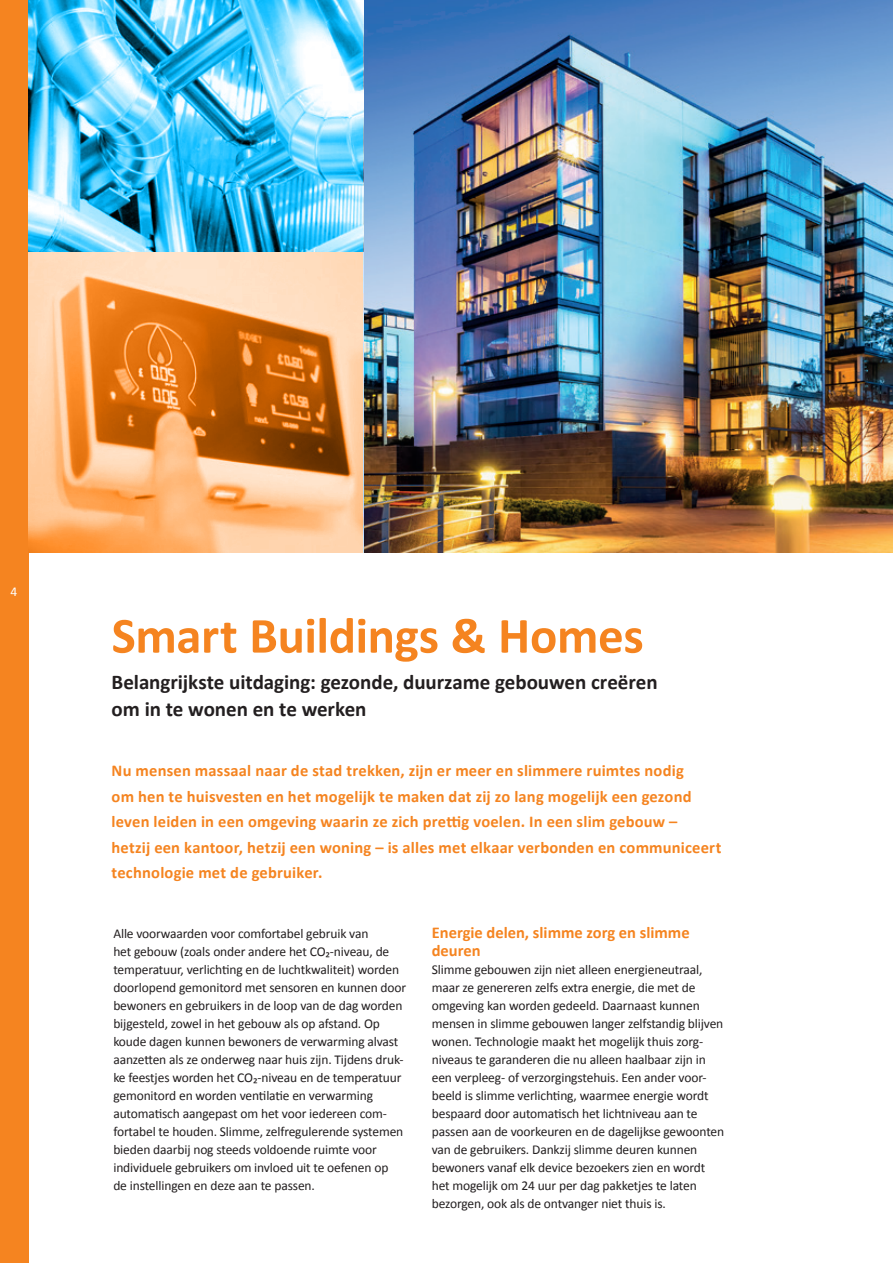
<style>
.page{position:relative;width:893px;height:1263px;background:#fff}
.page>*{position:absolute;margin:0;border:0;box-sizing:border-box;transform-origin:0 0}
.t1{font:700 51px "Calibri";letter-spacing:-.005em;color:#f58420}
.t2{font:700 21px/27px "Calibri";letter-spacing:-.005em;color:#231f20}
.t3{font:700 16.5px/25.5px "Calibri";letter-spacing:.01em;color:#f58420}
.t4{font:13.5px/18px "Calibri";letter-spacing:-.01em;color:#231f20}
.t5{font:13.5px "Calibri";color:#fff}
</style>
<div class="page">
<div style="left:0;top:0;width:28px;height:1263px;background:#f58420"></div>
<img style="left:363px;top:0;width:530px;height:553px">
<svg style="left:28px;top:0;width:335px;height:253px;background:#5ec3ea"></svg>
<img style="left:28px;top:253px;width:335px;height:300px">
<p class="t5" style="left:10px;top:583px;width:8px">4</p>
<h1 class="t1" style="left:112px;top:603px;width:534px">Smart Buildings &amp; Homes</h1>
<h2 class="t2" style="left:112px;top:668px;width:547px">Belangrijkste uitdaging: gezonde, duurzame gebouwen creëren om in te wonen en te werken</h2>
<p class="t3" style="left:112px;top:758px;width:611px">Nu mensen massaal naar de stad trekken, zijn er meer en slimmere ruimtes nodig<br>om hen te huisvesten en het mogelijk te maken dat zij zo lang mogelijk een gezond leven leiden in een omgeving waarin ze zich prettig voelen. In een slim gebouw –<br>hetzij een kantoor, hetzij een woning – is alles met elkaar verbonden en communiceert technologie met de gebruiker.</p>
<p class="t4" style="left:113px;top:924px;width:294px">Alle voorwaarden voor comfortabel gebruik van<br>het gebouw (zoals onder andere het CO₂-niveau, de temperatuur, verlichting en de luchtkwaliteit) worden doorlopend gemonitord met sensoren en kunnen door bewoners en gebruikers in de loop van de dag worden bijgesteld, zowel in het gebouw als op afstand. Op koude dagen kunnen bewoners de verwarming alvast aanzetten als ze onderweg naar huis zijn. Tijdens druk&shy;ke feestjes worden het CO₂-niveau en de temperatuur gemonitord en worden ventilatie en verwarming automatisch aangepast om het voor iedereen com&shy;fortabel te houden. Slimme, zelfregulerende systemen bieden daarbij nog steeds voldoende ruimte voor individuele gebruikers om invloed uit te oefenen op<br>de instellingen en deze aan te passen.</p>
<p class="t3" style="left:432px;top:923px;width:259px;line-height:18px">Energie delen, slimme zorg en slimme deuren</p>
<p class="t4" style="left:432px;top:960px;width:294px">Slimme gebouwen zijn niet alleen energieneutraal, maar ze genereren zelfs extra energie, die met de omgeving kan worden gedeeld. Daarnaast kunnen mensen in slimme gebouwen langer zelfstandig blijven wonen. Technologie maakt het mogelijk thuis zorg&shy;niveaus te garanderen die nu alleen haalbaar zijn in een verpleeg- of verzorgingstehuis. Een ander voor&shy;beeld is slimme verlichting, waarmee energie wordt bespaard door automatisch het lichtniveau aan te passen aan de voorkeuren en de dagelijkse gewoonten van de gebruikers. Dankzij slimme deuren kunnen bewoners vanaf elk device bezoekers zien en wordt het mogelijk om 24 uur per dag pakketjes te laten bezorgen, ook als de ontvanger niet thuis is.</p>
</div>
